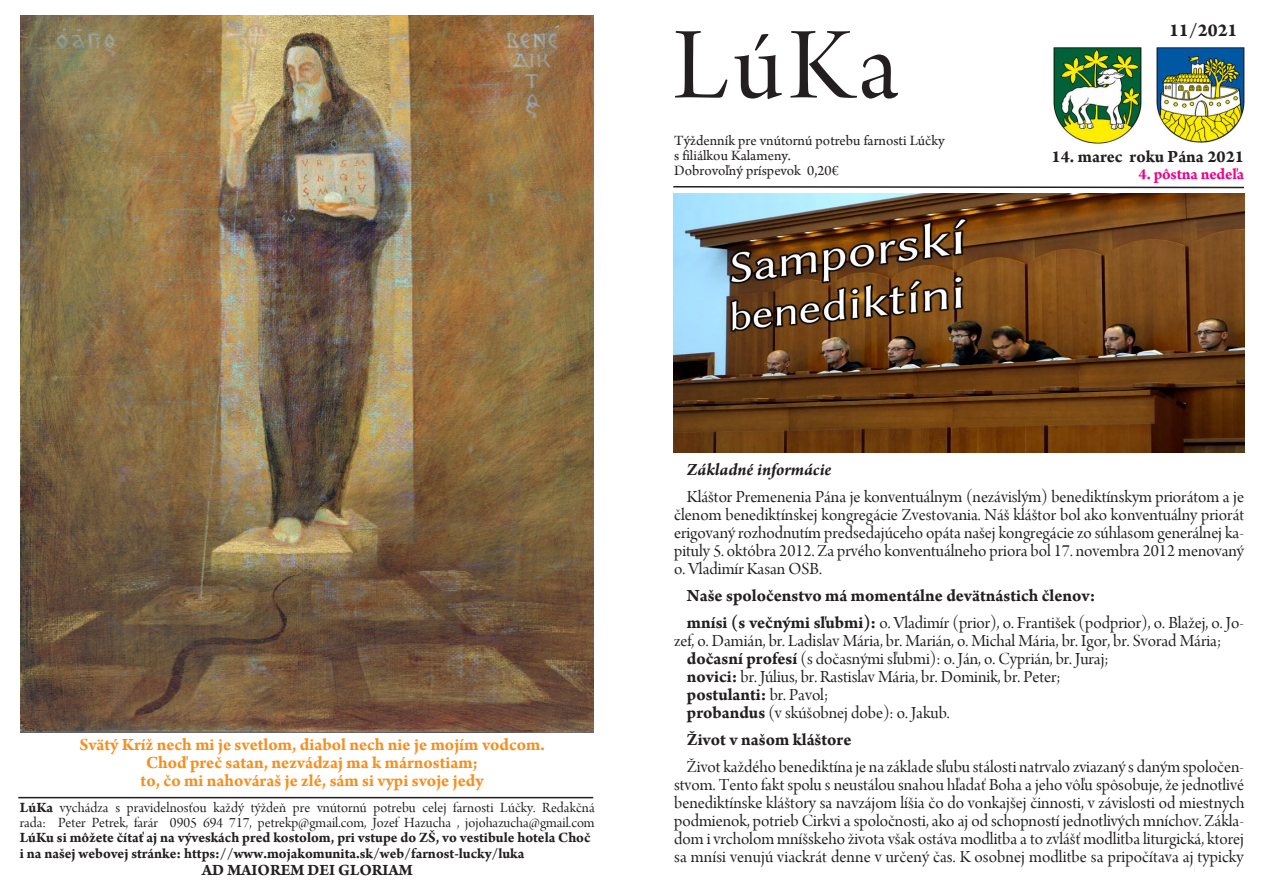
<style>
.page{position:relative;width:1263px;height:893px;background:#fff}
.page>*{position:absolute;margin:0;border:0;box-sizing:border-box;transform-origin:0 0}
.Zakladny{font:108px "Arno Pro Display";color:#231f20}
.t1{font:700 19.5px "Arno Pro";color:#231f20}
.Zakladny-2{font:18px/18px "Arno Pro Display";color:#231f20;text-align:justify}
.Zakladny-3{font:700 18px "Arno Pro";color:#f68f1e}
.Zakladny-4{font:700 18px "Arno Pro";color:#231f20}
.Zakladny-5{font:italic 700 18px "Arno Pro";color:#231f20}
.t2{font:700 16.5px "Arno Pro";color:#231f20}
.t3{font:700 16.5px "Arno Pro";letter-spacing:-.01em;color:#ed028c}
.t4{font:15px/15px "Arno Pro Display";color:#231f20;text-align:justify}
.t5{font:15px "Arno Pro";color:#231f20}
.t6{font:700 15px "Arno Pro";color:#231f20}
.s1{font-family:"Arno Pro";font-weight:700}
.s2{font-family:"Arno Pro Display";font-weight:400}
</style>
<div class="page">
<img style="left:1053px;top:47px;width:89px;height:97px">
<svg style="left:673px;top:186px;width:571px;height:3px"></svg>
<hr style="left:18px;top:797px;width:575px;height:1px;background:#231f20">
<img style="left:1157px;top:47px;width:87px;height:96px">
<img style="left:673px;top:194px;width:571px;height:259px">
<img style="left:21px;top:15px;width:573px;height:717px">
<p class="Zakladny" style="left:673px;top:6px;width:227px">LúKa</p>
<p class="t5" style="left:674px;top:132px;width:272px">Týždenník pre vnútornú potrebu farnosti Lúčky</p>
<p class="t5" style="left:674px;top:147px;width:118px">s filiálkou Kalameny.</p>
<p class="t5" style="left:674px;top:162px;width:166px">Dobrovoľný príspevok 0,20€</p>
<p class="t1" style="left:1169px;top:19px;width:70px">11/2021</p>
<p class="Zakladny-4" style="left:1052px;top:146px;width:194px">14. marec roku Pána 2021</p>
<p class="t3" style="left:1138px;top:164px;width:107px">4. pôstna nedeľa</p>
<p class="Zakladny-3" style="left:79px;top:734px;width:467px">Svätý Kríž nech mi je svetlom, diabol nech nie je mojím vodcom.</p>
<p class="Zakladny-3" style="left:146px;top:752px;width:334px">Choď preč satan, nezvádzaj ma k márnostiam;</p>
<p class="Zakladny-3" style="left:141px;top:770px;width:344px">to, čo mi nahováraš je zlé, sám si vypi svoje jedy</p>
<p class="t4" style="left:20px;top:801px;width:576px"><span class="s1">LúKa</span> vychádza s pravidelnosťou každý týždeň pre vnútornú potrebu celej farnosti Lúčky. Redakčná rada: Peter Petrek, farár 0905 694 717, petrekp@gmail.com, Jozef Hazucha , jojohazucha@gmail.com <span class="s1">LúKu si môžete čítať aj na výveskách pred kostolom, pri vstupe do ZŠ, vo vestibule hotela Choč</span></p>
<p class="t6" style="left:20px;top:845px;width:506px">i na našej webovej stránke: https://www.mojakomunita.sk/web/farnost-lucky/luka</p>
<p class="t2" style="left:202px;top:860px;width:212px">AD MAIOREM DEI GLORIAM</p>
<p class="Zakladny-5" style="left:687px;top:459px;width:146px">Základné informácie</p>
<p class="Zakladny-2" style="left:674px;top:489px;width:572px;text-indent:13px">Kláštor Premenenia Pána je konventuálnym (nezávislým) benediktínskym priorátom a je členom benediktínskej kongregácie Zvestovania. Náš kláštor bol ako konventuálny priorát erigovaný rozhodnutím predsedajúceho opáta našej kongregácie zo súhlasom generálnej ka&shy;pituly 5. októbra 2012. Za prvého konventuálneho priora bol 17. novembra 2012 menovaný o. Vladimír Kasan OSB.</p>
<p class="Zakladny-4" style="left:687px;top:585px;width:410px">Naše spoločenstvo má momentálne devätnástich členov:</p>
<p class="Zakladny-2" style="left:674px;top:615px;width:571px;text-indent:13px"><span class="s1">mnísi (s večnými sľubmi):</span> o. Vladimír (prior), o. František (podprior), o. Blažej, o. Jo&shy;zef, o. Damián, br. Ladislav Mária, br. Marián, o. Michal Mária, br. Igor, br. Svorad Mária;</p>
<p class="Zakladny-2" style="left:687px;top:651px;width:423px"><span class="s1">dočasní profesí</span> (s dočasnými sľubmi): o. Ján, o. Cyprián, br. Juraj;</p>
<p class="Zakladny-2" style="left:687px;top:669px;width:375px"><span class="s1">novici:</span> br. Július, br. Rastislav Mária, br. Dominik, br. Peter;</p>
<p class="Zakladny-4" style="left:687px;top:684px;width:143px">postulanti: <span class="s2">br. Pavol;</span></p>
<p class="Zakladny-2" style="left:687px;top:705px;width:264px"><span class="s1">probandus</span> (v skúšobnej dobe): o. Jakub.</p>
<p class="Zakladny-4" style="left:687px;top:729px;width:166px">Život v našom kláštore</p>
<p class="Zakladny-2" style="left:674px;top:759px;width:572px;text-indent:13px">Život každého benediktína je na základe sľubu stálosti natrvalo zviazaný s daným spoločen&shy;stvom. Tento fakt spolu s neustálou snahou hľadať Boha a jeho vôľu spôsobuje, že jednotlivé benediktínske kláštory sa navzájom líšia čo do vonkajšej činnosti, v závislosti od miestnych podmienok, potrieb Cirkvi a spoločnosti, ako aj od schopností jednotlivých mníchov. Zákla&shy;dom i vrcholom mníšskeho života však ostáva modlitba a to zvlášť modlitba liturgická, ktorej sa mnísi venujú viackrát denne v určený čas. K osobnej modlitbe sa pripočítava aj typicky</p>
</div>
